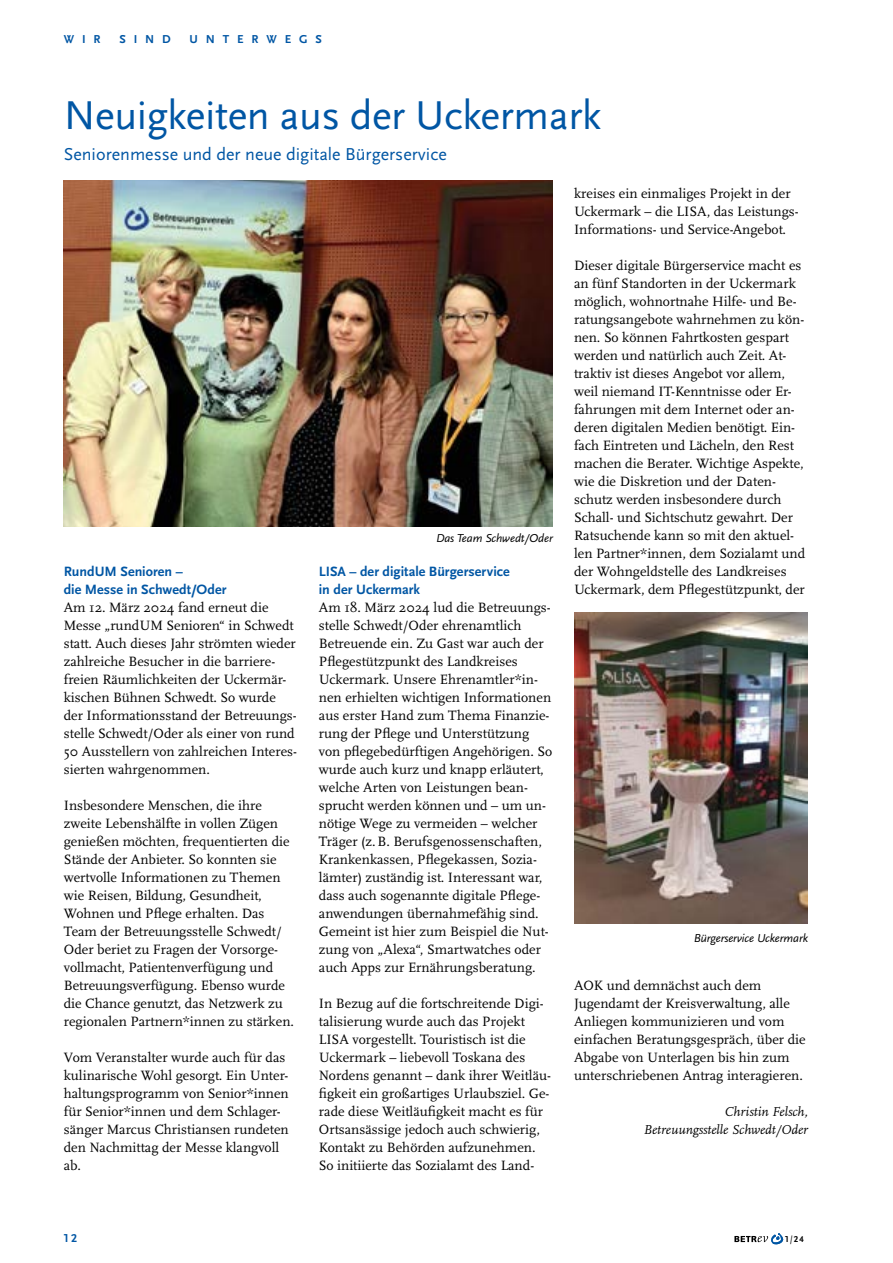
<style>
.page{position:relative;width:893px;height:1263px;background:#fff}
.page>*{position:absolute;margin:0;border:0;box-sizing:border-box;transform-origin:0 0}
.Überschrift_groß{font:42px "Scala Sans Pro";letter-spacing:-.01em;color:#0056a4}
.Zweite_Überschrift_-_alle_Spalten{font:18px "Scala Sans Pro";color:#0056a4}
.Fließtext_Abstand_unten{font:14.1px/18px "Scala Pro";color:#000}
.Fließtext_Abstand_oben{font:700 14.1px/18px "Scala Sans Pro";color:#0056a4}
.Fließtext_Kursiv__RB{font:italic 13.5px/18px "Scala Pro";color:#000;text-align:right}
.t1{font:italic 12px "Scala Sans Pro";letter-spacing:-.01em;color:#000}
.t2{font:700 12px "Scala Sans Pro";letter-spacing:.66em;color:#0056a4}
.t3{font:700 9px "Scala Sans Pro";color:#000}
.s1{font-weight:400;font-style:italic}
</style>
<div class="page">
<svg style="left:734px;top:1233px;width:49px;height:11px"></svg>
<img style="left:64px;top:180px;width:489px;height:346px">
<img style="left:574px;top:612px;width:234px;height:312px">
<p class="t2" style="left:64px;top:32px;width:38px">WIR</p>
<p class="t2" style="left:119px;top:32px;width:53px">SIND</p>
<p class="t2" style="left:190px;top:32px;width:134px">UNTERWEGS</p>
<h1 class="Überschrift_groß" style="left:64px;top:91px;width:539px">Neuigkeiten aus der Uckermark</h1>
<h2 class="Zweite_Überschrift_-_alle_Spalten" style="left:64px;top:143px;width:384px">Seniorenmesse und der neue digitale Bürgerservice</h2>
<p class="Fließtext_Abstand_oben" style="left:64px;top:563px;width:164px">RundUM Senioren –<br>die Messe in Schwedt/Oder</p>
<p class="Fließtext_Abstand_unten" style="left:64px;top:599px;width:235px">Am 12. März 2024 fand erneut die Messe „rundUM Senioren“ in Schwedt statt. Auch dieses Jahr strömten wieder zahlreiche Besucher in die barriere&shy;freien Räumlichkeiten der Uckermär&shy;kischen Bühnen Schwedt. So wurde der Informationsstand der Betreuungs&shy;stelle Schwedt/Oder als einer von rund 50 Ausstellern von zahlreichen Interes&shy;sierten wahrgenommen.</p>
<p class="Fließtext_Abstand_unten" style="left:64px;top:797px;width:232px">Insbesondere Menschen, die ihre zweite Lebenshälfte in vollen Zügen genießen möchten, frequentierten die Stände der Anbieter. So konnten sie wertvolle Informationen zu Themen wie Reisen, Bildung, Gesundheit, Wohnen und Pflege erhalten. Das Team der Betreuungsstelle Schwedt/ Oder beriet zu Fragen der Vorsorge&shy;vollmacht, Patientenverfügung und Betreuungsverfügung. Ebenso wurde die Chance genutzt, das Netzwerk zu regionalen Partnern*innen zu stärken.</p>
<p class="Fließtext_Abstand_unten" style="left:64px;top:1049px;width:226px">Vom Veranstalter wurde auch für das kulinarische Wohl gesorgt. Ein Unter&shy;haltungsprogramm von Senior*innen für Senior*innen und dem Schlager&shy;sänger Marcus Christiansen rundeten den Nachmittag der Messe klangvoll ab.</p>
<p class="t1" style="left:436px;top:531px;width:118px">Das Team Schwedt/Oder</p>
<p class="Fließtext_Abstand_oben" style="left:319px;top:563px;width:192px">LISA – der digitale Bürgerservice in der Uckermark</p>
<p class="Fließtext_Abstand_unten" style="left:319px;top:599px;width:235px">Am 18. März 2024 lud die Betreuungs&shy;stelle Schwedt/Oder ehrenamtlich Betreuende ein. Zu Gast war auch der Pflegestützpunkt des Landkreises Uckermark. Unsere Ehrenamtler*in&shy;nen erhielten wichtigen Informationen aus erster Hand zum Thema Finanzie&shy;rung der Pflege und Unterstützung von pflegebedürftigen Angehörigen. So wurde auch kurz und knapp erläutert, welche Arten von Leistungen bean&shy;sprucht werden können und – um un&shy;nötige Wege zu vermeiden – welcher Träger (z.B. Berufsgenossenschaften, Krankenkassen, Pflegekassen, Sozia&shy;lämter) zuständig ist. Interessant war, dass auch sogenannte digitale Pflege&shy;anwendungen übernahmefähig sind.<br>Gemeint ist hier zum Beispiel die Nut&shy;zung von „Alexa“, Smartwatches oder auch Apps zur Ernährungsberatung.</p>
<p class="Fließtext_Abstand_unten" style="left:319px;top:995px;width:234px">In Bezug auf die fortschreitende Digi&shy;talisierung wurde auch das Projekt LISA vorgestellt. Touristisch ist die Uckermark – liebevoll Toskana des Nordens genannt – dank ihrer Weitläu&shy;figkeit ein großartiges Urlaubsziel. Ge&shy;rade diese Weitläufigkeit macht es für Ortsansässige jedoch auch schwierig, Kontakt zu Behörden aufzunehmen.<br>So initiierte das Sozialamt des Land-</p>
<p class="Fließtext_Abstand_unten" style="left:574px;top:185px;width:225px">kreises ein einmaliges Projekt in der<br>Uckermark – die LISA, das Leistungs-<br>Informations- und Service-Angebot.</p>
<p class="Fließtext_Abstand_unten" style="left:574px;top:257px;width:233px">Dieser digitale Bürgerservice macht es an fünf Standorten in der Uckermark möglich, wohnortnahe Hilfe- und Be&shy;ratungsangebote wahrnehmen zu kön&shy;nen. So können Fahrtkosten gespart werden und natürlich auch Zeit. At&shy;traktiv ist dieses Angebot vor allem, weil niemand IT-Kenntnisse oder Er&shy;fahrungen mit dem Internet oder an&shy;deren digitalen Medien benötigt. Ein&shy;fach Eintreten und Lächeln, den Rest machen die Berater. Wichtige Aspekte, wie die Diskretion und der Daten&shy;schutz werden insbesondere durch Schall- und Sichtschutz gewahrt. Der Ratsuchende kann so mit den aktuel&shy;len Partner*innen, dem Sozialamt und der Wohngeldstelle des Landkreises Uckermark, dem Pflegestützpunkt, der</p>
<p class="t1" style="left:694px;top:931px;width:116px">Bürgerservice Uckermark</p>
<p class="Fließtext_Abstand_unten" style="left:574px;top:977px;width:233px">AOK und demnächst auch dem Jugendamt der Kreisverwaltung, alle Anliegen kommunizieren und vom einfachen Beratungsgespräch, über die Abgabe von Unterlagen bis hin zum unterschriebenen Antrag interagieren.</p>
<p class="Fließtext_Kursiv__RB" style="left:643px;top:1103px;width:166px">Christin Felsch,<br>Betreuungsstelle Schwedt/Oder</p>
<p class="t2" style="left:64px;top:1231px;width:15px">12</p>
<p class="t3" style="left:785px;top:1234px;width:20px">1<span class="s1">|</span>24</p>
</div>
